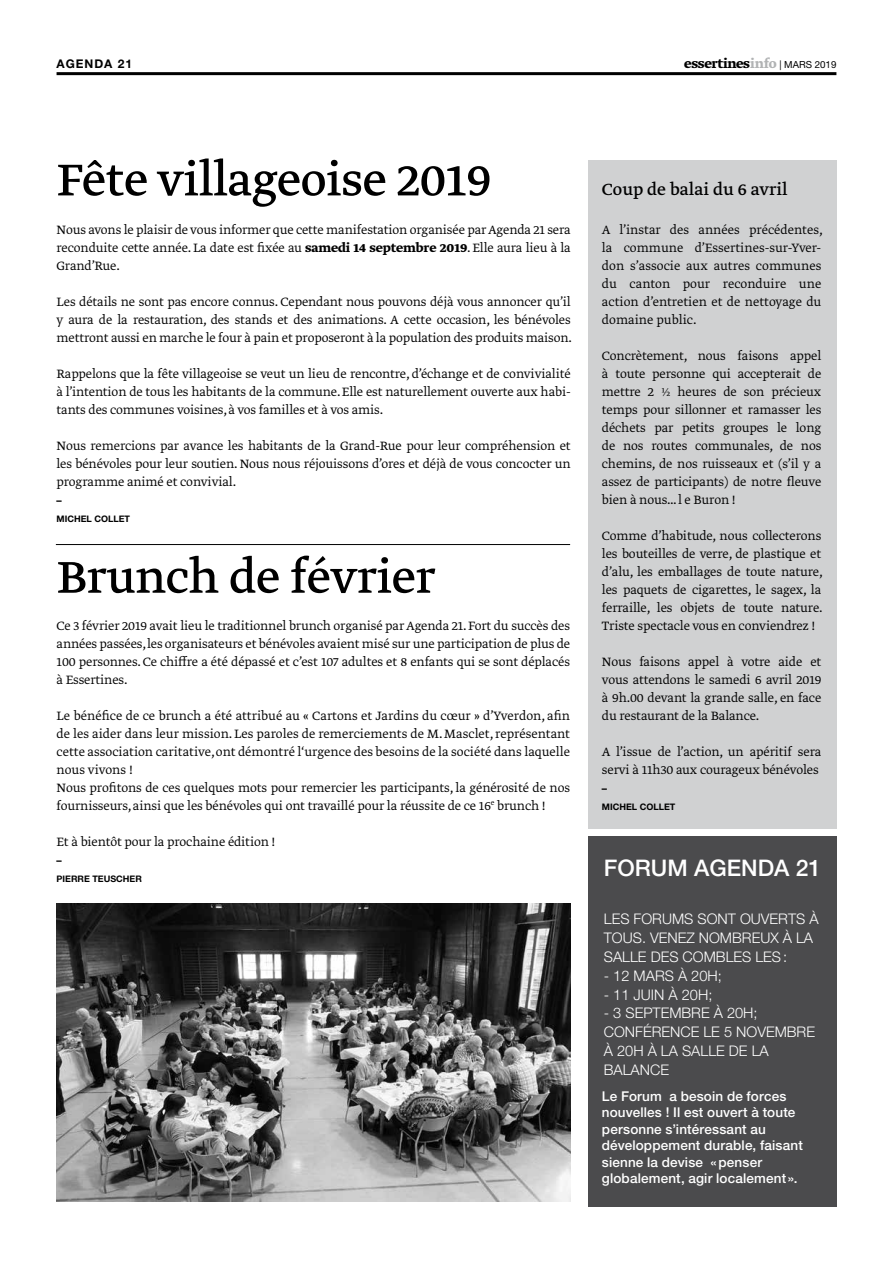
<style>
.page{position:relative;width:893px;height:1263px;background:#fff}
.page>*{position:absolute;margin:0;border:0;box-sizing:border-box;transform-origin:0 0}
.t1{font:52.5px "Greta Text Std";letter-spacing:-.01em;color:#000}
.t2{font:500 22.95px "Helvetica Neue LT";color:#fff}
.t3{font:19.05px "Greta Text Std";color:#000}
.t4{font:700 15px "Greta Text Std";letter-spacing:-.02em;color:#000}
.t5{font:300 14.55px/18.8px "Helvetica Neue LT";color:#fff}
.t6{font:14.25px/18px "Greta Text Std Light Min";letter-spacing:-.01em;color:#000;text-align:justify}
.t7{font:500 13.5px/16.5px "Helvetica Neue LT";letter-spacing:.01em;color:#fff}
.t8{font:700 12px "Helvetica Neue LT";letter-spacing:.08em;color:#000}
.t9{font:700 10.5px "Helvetica Neue LT";color:#000}
.t10{font:700 9px "Helvetica Neue LT";color:#000}
.s1{color:#b1b3b4}
.s2{font-family:"Helvetica Neue LT";font-weight:400;font-size:9.75px}
.s3{font-family:"Greta Text Std Bold Min"}
</style>
<div class="page">
<hr style="left:57px;top:72px;width:779px;height:3px;background:#000">
<div style="left:588px;top:836px;width:248px;height:370px;background:#4b4b4d"></div>
<div style="left:588px;top:160px;width:248px;height:668px;background:#d0d1d2"></div>
<img style="left:57px;top:904px;width:513px;height:297px">
<hr style="left:56px;top:544px;width:514px;height:1px;background:#000">
<p class="t8" style="left:57px;top:56px;width:77px">AGENDA 21</p>
<p class="t4" style="left:684px;top:54px;width:154px">essertines<span class="s1">info</span> <span class="s2">| MARS 2019</span></p>
<h1 class="t1" style="left:57px;top:149px;width:436px">Fête villageoise 2019</h1>
<p class="t6" style="left:57px;top:221px;width:516px">Nous avons le plaisir de vous informer que cette manifestation organisée par Agenda 21 sera reconduite cette année. La date est fixée au <span class="s3">samedi 14 septembre 2019</span>. Elle aura lieu à la Grand’Rue.</p>
<p class="t6" style="left:57px;top:293px;width:517px">Les détails ne sont pas encore connus. Cependant nous pouvons déjà vous annoncer qu’il y aura de la restauration, des stands et des animations. A cette occasion, les bénévoles mettront aussi en marche le four à pain et proposeront à la population des produits maison.</p>
<p class="t6" style="left:57px;top:365px;width:516px">Rappelons que la fête villageoise se veut un lieu de rencontre, d’échange et de convivialité à l’intention de tous les habitants de la commune. Elle est naturellement ouverte aux habi&shy;tants des communes voisines, à vos familles et à vos amis.</p>
<p class="t6" style="left:57px;top:437px;width:516px">Nous remercions par avance les habitants de la Grand-Rue pour leur compréhension et les bénévoles pour leur soutien. Nous nous réjouissons d’ores et déjà de vous concocter un programme animé et convivial.</p>
<p class="t9" style="left:57px;top:494px;width:7px">–</p>
<p class="t10" style="left:57px;top:513px;width:75px">MICHEL COLLET</p>
<h1 class="t1" style="left:57px;top:546px;width:381px">Brunch de février</h1>
<p class="t6" style="left:57px;top:617px;width:515px">Ce 3 février 2019 avait lieu le traditionnel brunch organisé par Agenda 21. Fort du succès des années passées,les organisateurs et bénévoles avaient misé sur une participation de plus de 100 personnes. Ce chiffre a été dépassé et c’est 107 adultes et 8 enfants qui se sont déplacés à Essertines.</p>
<p class="t6" style="left:57px;top:707px;width:515px;text-align:left">Le bénéfice de ce brunch a été attribué au « Cartons et Jardins du cœur » d’Yverdon, afin de les aider dans leur mission. Les paroles de remerciements de M. Masclet, représentant cette association caritative, ont démontré l‘urgence des besoins de la société dans laquelle nous vivons !<br>Nous profitons de ces quelques mots pour remercier les participants, la générosité de nos fournisseurs, ainsi que les bénévoles qui ont travaillé pour la réussite de ce 16<sup>e</sup> brunch !</p>
<p class="t6" style="left:57px;top:833px;width:220px">Et à bientôt pour la prochaine édition !</p>
<p class="t9" style="left:57px;top:854px;width:7px">–</p>
<p class="t10" style="left:57px;top:873px;width:87px">PIERRE TEUSCHER</p>
<h3 class="t3" style="left:602px;top:178px;width:187px">Coup de balai du 6 avril</h3>
<p class="t6" style="left:602px;top:221px;width:222px">A l’instar des années précédentes, la commune d’Essertines-sur-Yver&shy;don s’associe aux autres communes du canton pour reconduire une action d’entretien et de nettoyage du domaine public.</p>
<p class="t6" style="left:602px;top:347px;width:221px">Concrètement, nous faisons appel à toute personne qui accepterait de mettre 2 ½ heures de son précieux temps pour sillonner et ramasser les déchets par petits groupes le long de nos routes communales, de nos chemins, de nos ruisseaux et (s’il y a assez de participants) de notre fleuve bien à nous… l e Buron !</p>
<p class="t6" style="left:602px;top:527px;width:222px">Comme d’habitude, nous collecterons les bouteilles de verre, de plastique et d’alu, les emballages de toute nature, les paquets de cigarettes, le sagex, la ferraille, les objets de toute nature.<br>Triste spectacle vous en conviendrez !</p>
<p class="t6" style="left:602px;top:653px;width:221px">Nous faisons appel à votre aide et vous attendons le samedi 6 avril 2019 à 9h.00 devant la grande salle, en face du restaurant de la Balance.</p>
<p class="t6" style="left:602px;top:743px;width:221px">A l’issue de l’action, un apéritif sera servi à 11h30 aux courageux bénévoles</p>
<p class="t9" style="left:602px;top:782px;width:7px">–</p>
<p class="t10" style="left:602px;top:801px;width:75px">MICHEL COLLET</p>
<h2 class="t2" style="left:604px;top:854px;width:219px">FORUM AGENDA 21</h2>
<p class="t5" style="left:604px;top:909px;width:216px">LES FORUMS SONT OUVERTS À<br>TOUS. VENEZ NOMBREUX À LA<br>SALLE DES COMBLES LES:</p>
<p class="t5" style="left:604px;top:966px;width:120px">- 12 MARS À 20H;</p>
<p class="t5" style="left:604px;top:985px;width:110px">- 11 JUIN À 20H;</p>
<p class="t5" style="left:604px;top:1003px;width:213px">- 3 SEPTEMBRE À 20H;<br>CONFÉRENCE LE 5 NOVEMBRE<br>À 20H À LA SALLE DE LA<br>BALANCE</p>
<p class="t7" style="left:602px;top:1087px;width:203px">Le Forum a besoin de forces nouvelles ! Il est ouvert à toute personne s’intéressant au développement durable, faisant sienne la devise «penser globalement, agir localement ».</p>
</div>
